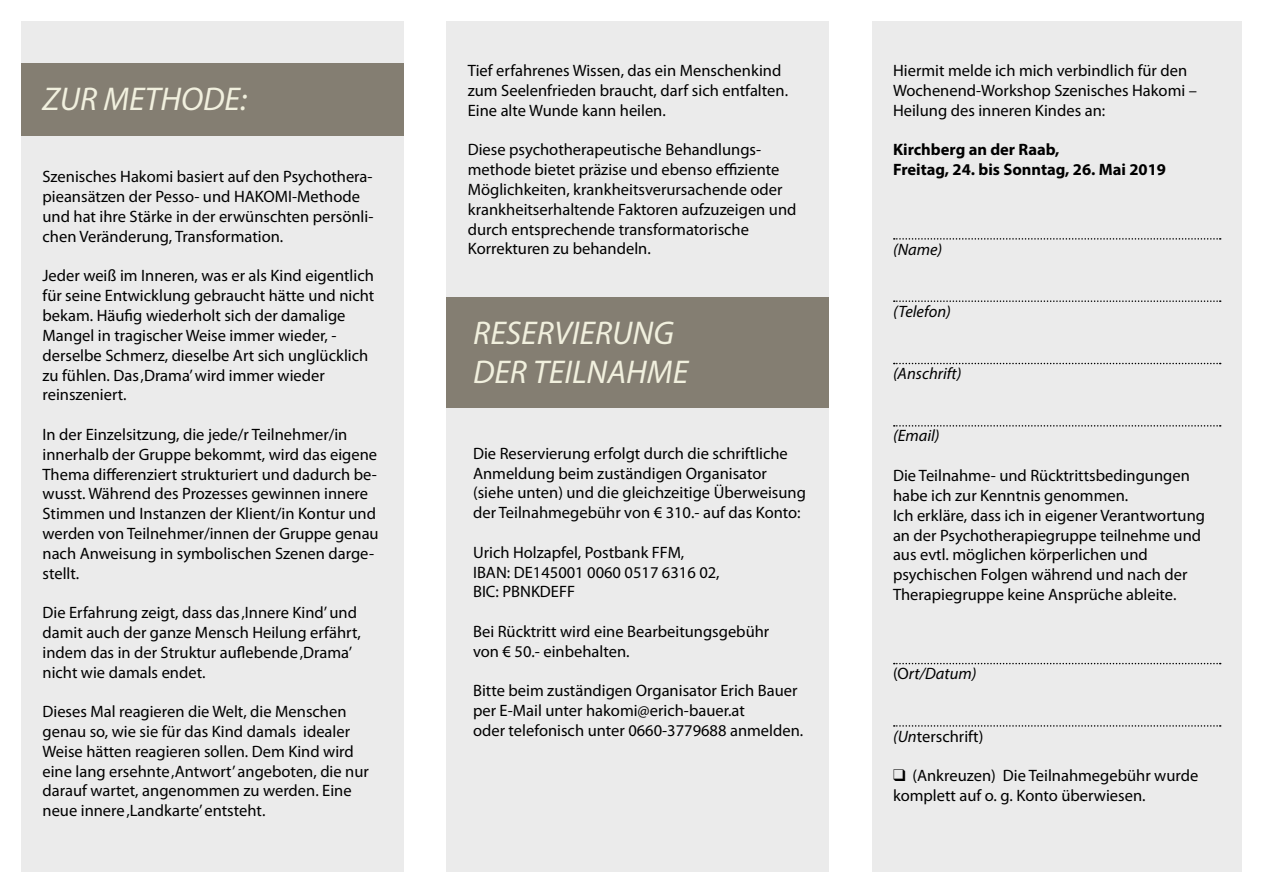
<style>
.page{position:relative;width:1263px;height:893px;background:#fff}
.page>*{position:absolute;margin:0;border:0;box-sizing:border-box;transform-origin:0 0}
.t1{font:italic 33px/39.6px "Myriad Pro";color:#f1f0de}
.t2{font:16.5px/19.8px "Myriad Pro";color:#000}
.t3{font:700 16.5px/19.8px "Myriad Pro";color:#000}
.t4{font:italic 16.5px "Myriad Pro";color:#000}
.s1{font-style:normal}
.s2{font-style:italic}
</style>
<div class="page">
<div style="left:872px;top:21px;width:370px;height:851px;background:#ebebeb"></div>
<div style="left:446px;top:21px;width:383px;height:851px;background:#ebebeb"></div>
<div style="left:21px;top:21px;width:383px;height:851px;background:#ebebeb"></div>
<svg style="left:894px;top:238px;width:327px;height:2px"></svg>
<svg style="left:894px;top:300px;width:327px;height:2px"></svg>
<svg style="left:894px;top:363px;width:327px;height:1px"></svg>
<svg style="left:894px;top:425px;width:327px;height:2px"></svg>
<svg style="left:894px;top:663px;width:327px;height:1px"></svg>
<svg style="left:894px;top:725px;width:327px;height:2px"></svg>
<div style="left:21px;top:64px;width:383px;height:72px;background:#847e72"></div>
<div style="left:446px;top:298px;width:383px;height:110px;background:#847e72"></div>
<h1 class="t1" style="left:43px;top:78px;width:206px">ZUR METHODE:</h1>
<p class="t2" style="left:43px;top:167px;width:332px">Szenisches Hakomi basiert auf den Psychothera&shy;pieansätzen der Pesso- und HAKOMI-Methode und hat ihre Stärke in der erwünschten persönli&shy;chen Veränderung, Transformation.</p>
<p class="t2" style="left:43px;top:266px;width:333px">Jeder weiß im Inneren, was er als Kind eigentlich für seine Entwicklung gebraucht hätte und nicht bekam. Häufig wiederholt sich der damalige Mangel in tragischer Weise immer wieder, - derselbe Schmerz, dieselbe Art sich unglücklich zu fühlen. Das ‚Drama’ wird immer wieder reinszeniert.</p>
<p class="t2" style="left:43px;top:424px;width:338px">In der Einzelsitzung, die jede/r Teilnehmer/in innerhalb der Gruppe bekommt, wird das eigene Thema differenziert strukturiert und dadurch be&shy;wusst. Während des Prozesses gewinnen innere Stimmen und Instanzen der Klient/in Kontur und werden von Teilnehmer/innen der Gruppe genau nach Anweisung in symbolischen Szenen darge&shy;stellt.</p>
<p class="t2" style="left:43px;top:602px;width:320px">Die Erfahrung zeigt, dass das ‚Innere Kind’ und damit auch der ganze Mensch Heilung erfährt, indem das in der Struktur auflebende ‚Drama’ nicht wie damals endet.</p>
<p class="t2" style="left:43px;top:701px;width:328px">Dieses Mal reagieren die Welt, die Menschen genau so, wie sie für das Kind damals idealer Weise hätten reagieren sollen. Dem Kind wird eine lang ersehnte ‚Antwort’ angeboten, die nur darauf wartet, angenommen zu werden. Eine neue innere ‚Landkarte’ entsteht.</p>
<p class="t2" style="left:468px;top:60px;width:322px">Tief erfahrenes Wissen, das ein Menschenkind zum Seelenfrieden braucht, darf sich entfalten.<br>Eine alte Wunde kann heilen.</p>
<p class="t2" style="left:468px;top:140px;width:330px">Diese psychotherapeutische Behandlungs&shy;methode bietet präzise und ebenso effiziente Möglichkeiten, krankheitsverursachende oder krankheitserhaltende Faktoren aufzuzeigen und durch entsprechende transformatorische Korrekturen zu behandeln.</p>
<h1 class="t1" style="left:473px;top:312px;width:217px">RESERVIERUNG<br>DER TEILNAHME</h1>
<p class="t2" style="left:473px;top:443px;width:334px">Die Reservierung erfolgt durch die schriftliche Anmeldung beim zuständigen Organisator (siehe unten) und die gleichzeitige Überweisung der Teilnahmegebühr von € 310.- auf das Konto:</p>
<p class="t2" style="left:473px;top:542px;width:248px">Urich Holzapfel, Postbank FFM,<br>IBAN: DE145001 0060 0517 6316 02,<br>BIC: PBNKDEFF</p>
<p class="t2" style="left:473px;top:621px;width:298px">Bei Rücktritt wird eine Bearbeitungsgebühr von € 50.- einbehalten.</p>
<p class="t2" style="left:473px;top:681px;width:332px">Bitte beim zuständigen Organisator Erich Bauer per E-Mail unter hakomi@erich-bauer.at<br>oder telefonisch unter 0660-3779688 anmelden.</p>
<p class="t2" style="left:893px;top:60px;width:305px">Hiermit melde ich mich verbindlich für den<br>Wochenend-Workshop Szenisches Hakomi –<br>Heilung des inneren Kindes an:</p>
<p class="t3" style="left:893px;top:139px;width:275px">Kirchberg an der Raab,<br>Freitag, 24. bis Sonntag, 26. Mai 2019</p>
<p class="t4" style="left:893px;top:239px;width:51px">(Name)</p>
<p class="t4" style="left:893px;top:301px;width:59px">(Telefon)</p>
<p class="t4" style="left:893px;top:363px;width:70px">(Anschrift)</p>
<p class="t4" style="left:893px;top:426px;width:48px">(Email)</p>
<p class="t2" style="left:893px;top:465px;width:314px">Die Teilnahme- und Rücktrittsbedingungen habe ich zur Kenntnis genommen.<br>Ich erkläre, dass ich in eigener Verantwortung an der Psychotherapiegruppe teilnehme und aus evtl. möglichen körperlichen und psychischen Folgen während und nach der Therapiegruppe keine Ansprüche ableite.</p>
<p class="t4" style="left:893px;top:663px;width:85px"><span class="s1">(O</span>rt/Datum)</p>
<p class="t2" style="left:893px;top:726px;width:92px"><span class="s2">(Un</span>terschrift)</p>
<p class="t2" style="left:893px;top:765px;width:307px">❑ (Ankreuzen) Die Teilnahmegebühr wurde komplett auf o. g. Konto überwiesen.</p>
</div>
